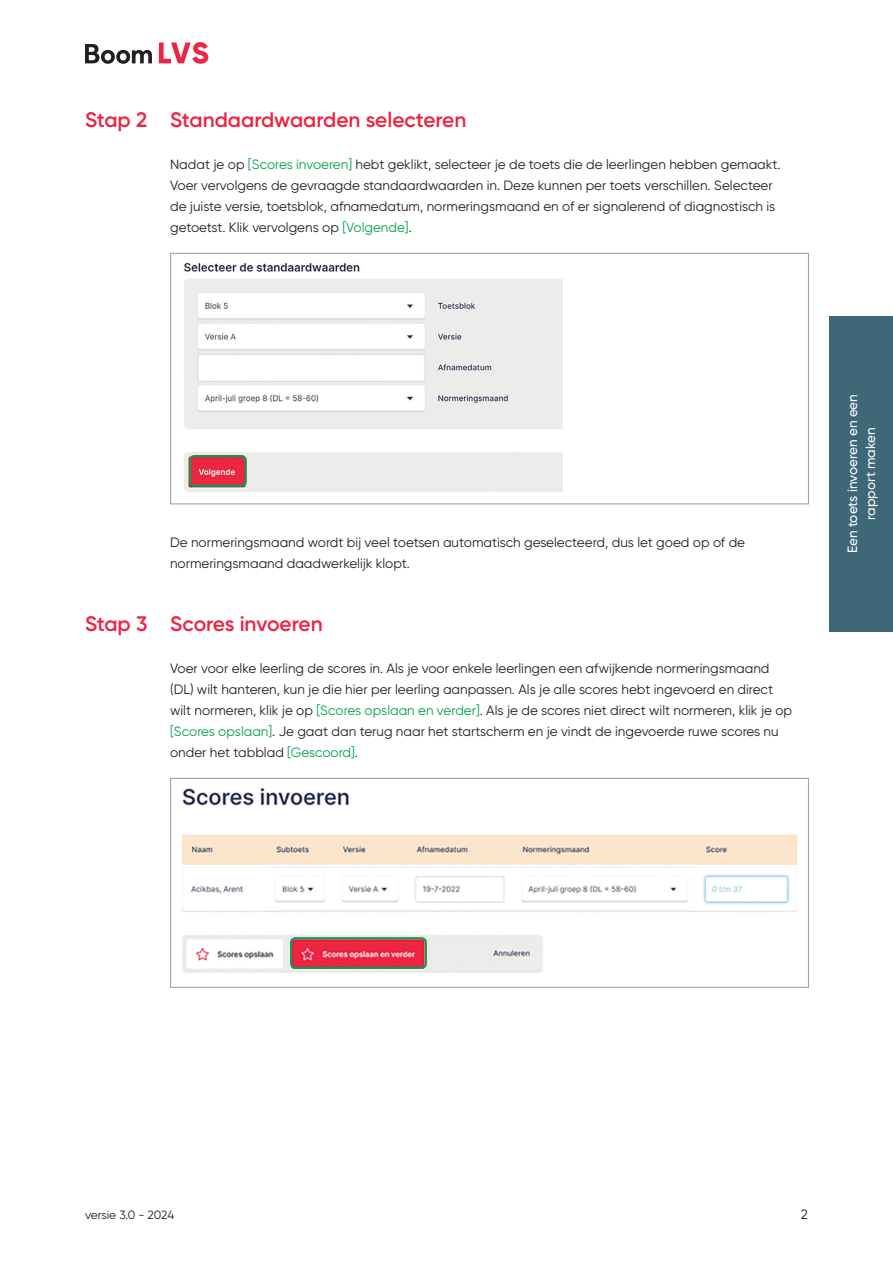
<style>
.page{position:relative;width:893px;height:1263px;background:#fff}
.page>*{position:absolute;margin:0;border:0;box-sizing:border-box;transform-origin:0 0}
.t1{font:600 21px "Gilroy";color:#ed2443}
.t2{font:13.5px/21px "Gilroy";color:#231f20}
.t3{font:500 13.5px/18px "Gilroy";color:#fff;text-align:center}
.t4{font:12px "Gilroy";letter-spacing:-.01em;color:#231f20}
.s1{color:#00a24e}
</style>
<div class="page">
<img style="left:183px;top:262px;width:379px;height:230px">
<div style="left:170px;top:253px;width:639px;height:251px;border:1px solid #98a2ad"></div>
<div style="left:189px;top:455px;width:58px;height:32px;border:2px solid #0f9b51;border-radius:4px"></div>
<img style="left:182px;top:787px;width:616px;height:186px">
<div style="left:170px;top:778px;width:639px;height:210px;border:1px solid #98a2ad"></div>
<div style="left:290px;top:937px;width:137px;height:32px;border:2px solid #0f9b51;border-radius:4px"></div>
<div style="left:829px;top:316px;width:64px;height:315px;background:#3e6778"></div>
<svg style="left:85px;top:44px;width:67px;height:20px"></svg>
<svg style="left:159px;top:42px;width:49px;height:22px"></svg>
<h1 class="t1" style="left:85px;top:106px;width:383px">Stap 2 Standaardwaarden selecteren</h1>
<p class="t2" style="left:170px;top:153px;width:612px">Nadat je op <span class="s1">[Scores invoeren]</span> hebt geklikt, selecteer je de toets die de leerlingen hebben gemaakt.<br>Voer vervolgens de gevraagde standaardwaarden in. Deze kunnen per toets verschillen. Selecteer de juiste versie, toetsblok, afnamedatum, normeringsmaand en of er signalerend of diagnostisch is getoetst. Klik vervolgens op <span class="s1">[Volgende]</span>.</p>
<p class="t2" style="left:170px;top:531px;width:577px">De normeringsmaand wordt bij veel toetsen automatisch geselecteerd, dus let goed op of de normeringsmaand daadwerkelijk klopt.</p>
<h1 class="t1" style="left:85px;top:610px;width:239px">Stap 3 Scores invoeren</h1>
<p class="t2" style="left:170px;top:657px;width:623px">Voer voor elke leerling de scores in. Als je voor enkele leerlingen een afwijkende normeringsmaand (DL) wilt hanteren, kun je die hier per leerling aanpassen. Als je alle scores hebt ingevoerd en direct wilt normeren, klik je op <span class="s1">[Scores opslaan en verder]</span>. Als je de scores niet direct wilt normeren, klik je op <span class="s1">[Scores opslaan]</span>. Je gaat dan terug naar het startscherm en je vindt de ingevoerde ruwe scores nu onder het tabblad <span class="s1">[Gescoord]</span>.</p>
<p class="t3" style="left:843px;top:553px;width:161px;rotate:-90deg">Een toets invoeren en een rapport maken</p>
<p class="t4" style="left:85px;top:1207px;width:91px">versie 3.0 - 2024</p>
<p class="t2" style="left:801px;top:1203px;width:9px">2</p>
</div>
